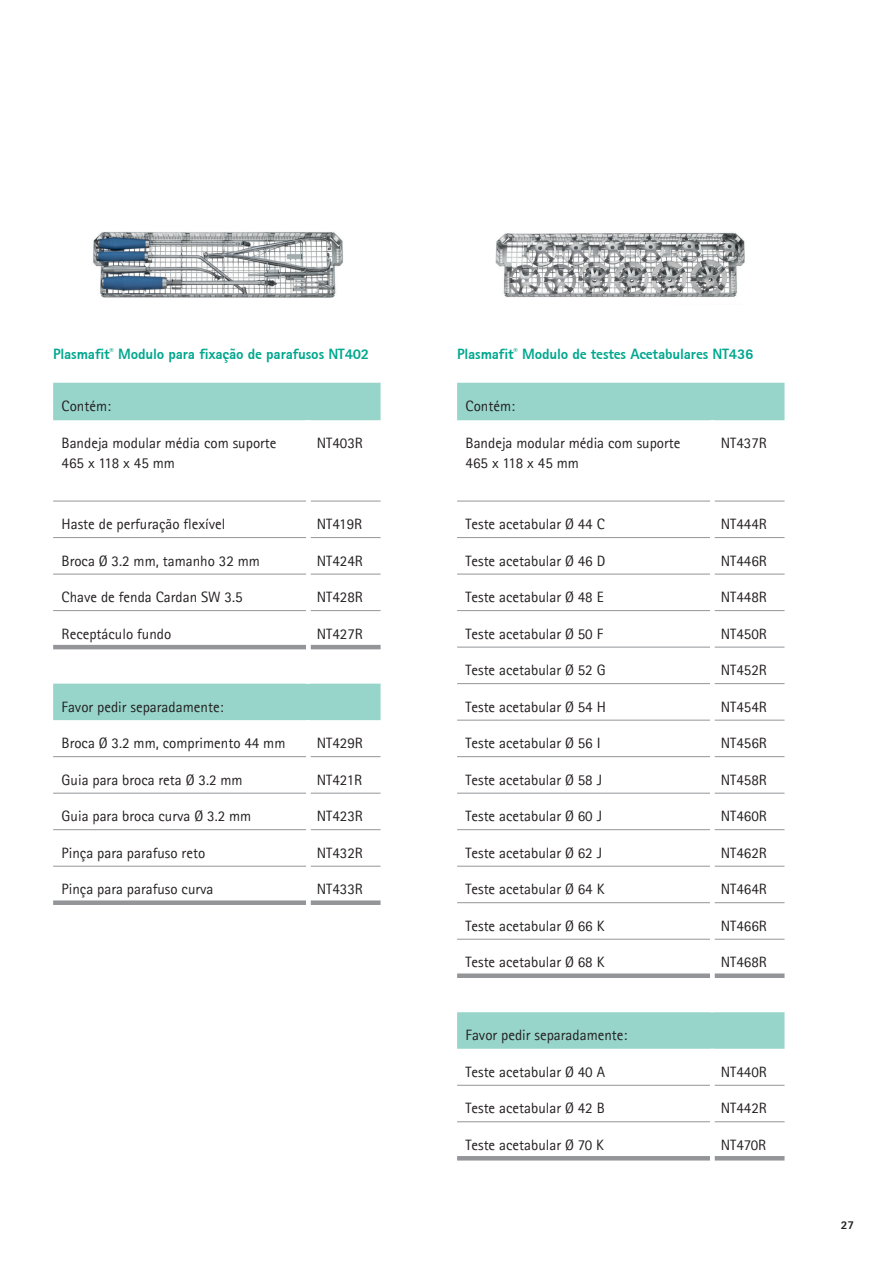
<style>
.page{position:relative;width:893px;height:1263px;background:#fff}
.page>*{position:absolute;margin:0;border:0;box-sizing:border-box;transform-origin:0 0}
.t1{font:15px/19.5px "Rotis Sans Serif";color:#231f20}
.t2{font:700 15px "Rotis Sans Serif";letter-spacing:-.01em;color:#00a78e}
.t3{font:700 12px "Rotis Sans Serif";color:#231f20}
</style>
<div class="page">
<svg style="left:53px;top:383px;width:328px;height:337px"></svg>
<hr style="left:53px;top:537px;width:253px;height:1px;background:#939598">
<hr style="left:311px;top:537px;width:70px;height:1px;background:#939598">
<hr style="left:53px;top:574px;width:253px;height:1px;background:#939598">
<hr style="left:311px;top:574px;width:70px;height:1px;background:#939598">
<hr style="left:53px;top:610px;width:253px;height:1px;background:#939598">
<hr style="left:311px;top:610px;width:70px;height:1px;background:#939598">
<hr style="left:53px;top:793px;width:253px;height:1px;background:#939598">
<hr style="left:311px;top:793px;width:70px;height:1px;background:#939598">
<hr style="left:53px;top:829px;width:253px;height:1px;background:#939598">
<hr style="left:311px;top:829px;width:70px;height:1px;background:#939598">
<hr style="left:53px;top:866px;width:253px;height:1px;background:#939598">
<hr style="left:311px;top:866px;width:70px;height:1px;background:#939598">
<hr style="left:53px;top:645px;width:253px;height:4px;background:#939598">
<hr style="left:311px;top:645px;width:70px;height:4px;background:#939598">
<div style="left:306px;top:647px;width:5px;height:37px;background:#fff"></div>
<hr style="left:53px;top:501px;width:253px;height:1px;background:#939598">
<hr style="left:311px;top:501px;width:70px;height:1px;background:#939598">
<div style="left:306px;top:420px;width:5px;height:81px;background:#fff"></div>
<div style="left:306px;top:501px;width:5px;height:37px;background:#fff"></div>
<div style="left:306px;top:538px;width:5px;height:36px;background:#fff"></div>
<div style="left:306px;top:574px;width:5px;height:37px;background:#fff"></div>
<div style="left:306px;top:611px;width:5px;height:36px;background:#fff"></div>
<hr style="left:53px;top:756px;width:253px;height:1px;background:#939598">
<hr style="left:311px;top:756px;width:70px;height:1px;background:#939598">
<div style="left:53px;top:900px;width:253px;height:5px;background:#939598"></div>
<div style="left:311px;top:900px;width:70px;height:5px;background:#939598"></div>
<svg style="left:457px;top:383px;width:327px;height:666px"></svg>
<hr style="left:457px;top:501px;width:253px;height:1px;background:#939598">
<hr style="left:714px;top:501px;width:70px;height:1px;background:#939598">
<hr style="left:457px;top:537px;width:253px;height:1px;background:#939598">
<hr style="left:714px;top:537px;width:70px;height:1px;background:#939598">
<hr style="left:457px;top:574px;width:253px;height:1px;background:#939598">
<hr style="left:714px;top:574px;width:70px;height:1px;background:#939598">
<hr style="left:457px;top:756px;width:253px;height:1px;background:#939598">
<hr style="left:714px;top:756px;width:70px;height:1px;background:#939598">
<hr style="left:457px;top:793px;width:253px;height:1px;background:#939598">
<hr style="left:714px;top:793px;width:70px;height:1px;background:#939598">
<hr style="left:457px;top:829px;width:253px;height:1px;background:#939598">
<hr style="left:714px;top:829px;width:70px;height:1px;background:#939598">
<hr style="left:457px;top:866px;width:253px;height:1px;background:#939598">
<hr style="left:714px;top:866px;width:70px;height:1px;background:#939598">
<hr style="left:457px;top:902px;width:253px;height:1px;background:#939598">
<hr style="left:714px;top:902px;width:70px;height:1px;background:#939598">
<hr style="left:457px;top:939px;width:253px;height:1px;background:#939598">
<hr style="left:714px;top:939px;width:70px;height:1px;background:#939598">
<hr style="left:457px;top:1085px;width:253px;height:1px;background:#939598">
<hr style="left:714px;top:1085px;width:70px;height:1px;background:#939598">
<hr style="left:457px;top:1121px;width:253px;height:1px;background:#939598">
<hr style="left:714px;top:1121px;width:70px;height:1px;background:#939598">
<div style="left:457px;top:973px;width:253px;height:5px;background:#939598"></div>
<div style="left:714px;top:973px;width:70px;height:5px;background:#939598"></div>
<hr style="left:710px;top:976px;width:4px;height:36px;background:#fff">
<hr style="left:457px;top:610px;width:253px;height:1px;background:#939598">
<hr style="left:714px;top:610px;width:70px;height:1px;background:#939598">
<hr style="left:457px;top:647px;width:253px;height:1px;background:#939598">
<hr style="left:714px;top:647px;width:70px;height:1px;background:#939598">
<hr style="left:457px;top:683px;width:253px;height:1px;background:#939598">
<hr style="left:714px;top:683px;width:70px;height:1px;background:#939598">
<hr style="left:457px;top:720px;width:253px;height:1px;background:#939598">
<hr style="left:714px;top:720px;width:70px;height:1px;background:#939598">
<hr style="left:710px;top:420px;width:4px;height:81px;background:#fff">
<hr style="left:710px;top:501px;width:4px;height:37px;background:#fff">
<hr style="left:710px;top:538px;width:4px;height:36px;background:#fff">
<hr style="left:710px;top:574px;width:4px;height:37px;background:#fff">
<hr style="left:710px;top:611px;width:4px;height:36px;background:#fff">
<hr style="left:710px;top:647px;width:4px;height:37px;background:#fff">
<hr style="left:710px;top:684px;width:4px;height:36px;background:#fff">
<hr style="left:710px;top:720px;width:4px;height:37px;background:#fff">
<hr style="left:710px;top:757px;width:4px;height:36px;background:#fff">
<hr style="left:710px;top:793px;width:4px;height:37px;background:#fff">
<hr style="left:710px;top:830px;width:4px;height:36px;background:#fff">
<hr style="left:710px;top:866px;width:4px;height:37px;background:#fff">
<hr style="left:710px;top:903px;width:4px;height:36px;background:#fff">
<hr style="left:710px;top:939px;width:4px;height:37px;background:#fff">
<hr style="left:457px;top:1156px;width:253px;height:4px;background:#939598">
<hr style="left:714px;top:1156px;width:70px;height:4px;background:#939598">
<img style="left:93px;top:231px;width:250px;height:67px">
<img style="left:495px;top:232px;width:250px;height:65px">
<p class="t2" style="left:53px;top:344px;width:317px">Plasmafit<sup>®</sup> Modulo para fixação de parafusos NT402</p>
<p class="t2" style="left:457px;top:344px;width:298px">Plasmafit<sup>®</sup> Modulo de testes Acetabulares NT436</p>
<p class="t1" style="left:62px;top:396px;width:51px">Contém:</p>
<p class="t1" style="left:62px;top:433px;width:216px">Bandeja modular média com suporte<br>465 x 118 x 45 mm</p>
<p class="t1" style="left:317px;top:433px;width:48px">NT403R</p>
<p class="t1" style="left:466px;top:396px;width:51px">Contém:</p>
<p class="t1" style="left:466px;top:433px;width:216px">Bandeja modular média com suporte<br>465 x 118 x 45 mm</p>
<p class="t1" style="left:721px;top:433px;width:48px">NT437R</p>
<p class="t1" style="left:62px;top:514px;width:165px">Haste de perfuração flexível</p>
<p class="t1" style="left:317px;top:514px;width:47px">NT419R</p>
<p class="t1" style="left:62px;top:551px;width:200px">Broca Ø 3.2 mm, tamanho 32 mm</p>
<p class="t1" style="left:317px;top:551px;width:48px">NT424R</p>
<p class="t1" style="left:62px;top:587px;width:183px">Chave de fenda Cardan SW 3.5</p>
<p class="t1" style="left:317px;top:587px;width:48px">NT428R</p>
<p class="t1" style="left:62px;top:624px;width:111px">Receptáculo fundo</p>
<p class="t1" style="left:317px;top:624px;width:48px">NT427R</p>
<p class="t1" style="left:62px;top:697px;width:163px">Favor pedir separadamente:</p>
<p class="t1" style="left:62px;top:733px;width:225px">Broca Ø 3.2 mm, comprimento 44 mm</p>
<p class="t1" style="left:317px;top:733px;width:48px">NT429R</p>
<p class="t1" style="left:62px;top:770px;width:183px">Guia para broca reta Ø 3.2 mm</p>
<p class="t1" style="left:317px;top:770px;width:47px">NT421R</p>
<p class="t1" style="left:62px;top:806px;width:191px">Guia para broca curva Ø 3.2 mm</p>
<p class="t1" style="left:317px;top:806px;width:48px">NT423R</p>
<p class="t1" style="left:62px;top:843px;width:145px">Pinça para parafuso reto</p>
<p class="t1" style="left:317px;top:843px;width:48px">NT432R</p>
<p class="t1" style="left:62px;top:879px;width:153px">Pinça para parafuso curva</p>
<p class="t1" style="left:317px;top:879px;width:48px">NT433R</p>
<p class="t1" style="left:466px;top:514px;width:141px">Teste acetabular Ø 44 C</p>
<p class="t1" style="left:721px;top:514px;width:48px">NT444R</p>
<p class="t1" style="left:466px;top:551px;width:141px">Teste acetabular Ø 46 D</p>
<p class="t1" style="left:721px;top:551px;width:48px">NT446R</p>
<p class="t1" style="left:466px;top:587px;width:139px">Teste acetabular Ø 48 E</p>
<p class="t1" style="left:721px;top:587px;width:48px">NT448R</p>
<p class="t1" style="left:466px;top:624px;width:139px">Teste acetabular Ø 50 F</p>
<p class="t1" style="left:721px;top:624px;width:48px">NT450R</p>
<p class="t1" style="left:466px;top:660px;width:141px">Teste acetabular Ø 52 G</p>
<p class="t1" style="left:721px;top:660px;width:48px">NT452R</p>
<p class="t1" style="left:466px;top:697px;width:142px">Teste acetabular Ø 54 H</p>
<p class="t1" style="left:721px;top:697px;width:48px">NT454R</p>
<p class="t1" style="left:466px;top:733px;width:136px">Teste acetabular Ø 56 I</p>
<p class="t1" style="left:721px;top:733px;width:48px">NT456R</p>
<p class="t1" style="left:466px;top:770px;width:138px">Teste acetabular Ø 58 J</p>
<p class="t1" style="left:721px;top:770px;width:48px">NT458R</p>
<p class="t1" style="left:466px;top:806px;width:138px">Teste acetabular Ø 60 J</p>
<p class="t1" style="left:721px;top:806px;width:48px">NT460R</p>
<p class="t1" style="left:466px;top:843px;width:138px">Teste acetabular Ø 62 J</p>
<p class="t1" style="left:721px;top:843px;width:48px">NT462R</p>
<p class="t1" style="left:466px;top:879px;width:140px">Teste acetabular Ø 64 K</p>
<p class="t1" style="left:721px;top:879px;width:48px">NT464R</p>
<p class="t1" style="left:466px;top:916px;width:140px">Teste acetabular Ø 66 K</p>
<p class="t1" style="left:721px;top:916px;width:48px">NT466R</p>
<p class="t1" style="left:466px;top:952px;width:140px">Teste acetabular Ø 68 K</p>
<p class="t1" style="left:721px;top:952px;width:48px">NT468R</p>
<p class="t1" style="left:466px;top:1025px;width:163px">Favor pedir separadamente:</p>
<p class="t1" style="left:466px;top:1062px;width:141px">Teste acetabular Ø 40 A</p>
<p class="t1" style="left:721px;top:1062px;width:48px">NT440R</p>
<p class="t1" style="left:466px;top:1098px;width:141px">Teste acetabular Ø 42 B</p>
<p class="t1" style="left:721px;top:1098px;width:48px">NT442R</p>
<p class="t1" style="left:466px;top:1135px;width:140px">Teste acetabular Ø 70 K</p>
<p class="t1" style="left:721px;top:1135px;width:47px">NT470R</p>
<p class="t3" style="left:841px;top:1217px;width:15px">27</p>
</div>
